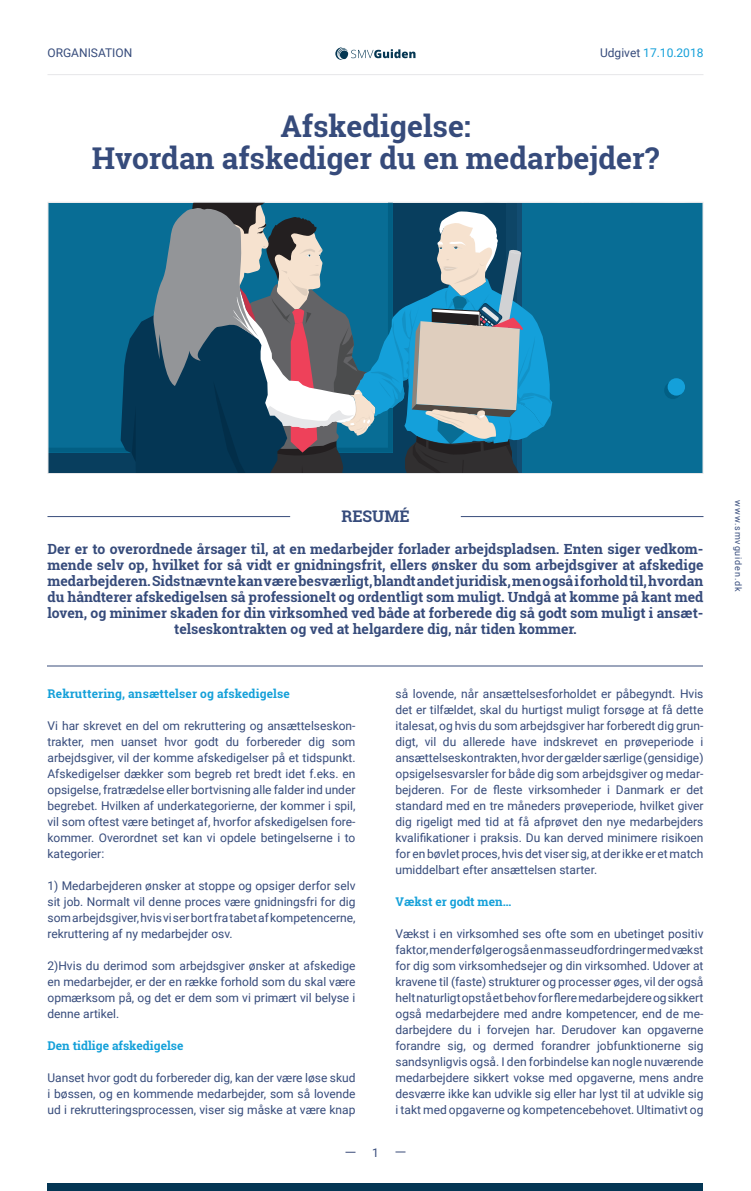
<style>
.page{position:relative;width:751px;height:1191px;background:#fff}
.page>*{position:absolute;margin:0;border:0;box-sizing:border-box;transform-origin:0 0}
.t1{font:700 30px/32px "Roboto Slab";color:#364b7b;text-align:center}
.t2{font:700 16px "Roboto Slab";color:#364b7b}
.t3{font:700 14px/16px "Roboto Slab";color:#364b7b;text-align:center}
.t4{font:12px/16px "Roboto";color:#364b7b;text-align:justify}
.t5{font:700 12px "Roboto Slab";letter-spacing:.005em;color:#14a0d9}
.t6{font:12px "Roboto";color:#14a0d9}
.t7{font:9px "Roboto";letter-spacing:.1em;color:#364b7b}
.s1{color:#364b7b}
</style>
<div class="page">
<div style="left:48px;top:1183px;width:656px;height:8px;background:#043654"></div>
<svg style="left:336px;top:47px;width:80px;height:13px"></svg>
<hr style="left:48px;top:74px;width:656px;height:1px;background:#e6e7e9">
<div style="left:48px;top:453px;width:345px;height:21px;background:#083e5e"></div>
<div style="left:522px;top:203px;width:181px;height:271px;background:#086d95"></div>
<div style="left:664px;top:382px;width:18px;height:17px;background:#025f84;border-radius:50%"></div>
<div style="left:668px;top:378px;width:17px;height:18px;background:#14a0da;border-radius:50%"></div>
<div style="left:50px;top:204px;width:71px;height:249px;background:#086d95"></div>
<svg style="left:121px;top:204px;width:431px;height:268px;background:#4d778c"></svg>
<div style="left:48px;top:202px;width:656px;height:272px;border:1px solid #e6e7e9"></div>
<hr style="left:48px;top:516px;width:242px;height:1px;background:#384d7b">
<hr style="left:461px;top:516px;width:243px;height:1px;background:#384d7b">
<hr style="left:47px;top:666px;width:656px;height:1px;background:#384d7b">
<p class="t4" style="left:48px;top:44px;width:86px">ORGANISATION</p>
<p class="t6" style="left:600px;top:44px;width:105px"><span class="s1">Udgivet</span> 17.10.2018</p>
<h1 class="t1" style="left:92px;top:110px;width:569px">Afskedigelse:<br>Hvordan afskediger du en medarbejder?</h1>
<h2 class="t2" style="left:341px;top:505px;width:70px">RESUMÉ</h2>
<p class="t3" style="left:48px;top:541px;width:658px">Der er to overordnede årsager til, at en medarbejder forlader arbejdspladsen. Enten siger vedkom&shy;mende selv op, hvilket for så vidt er gnidningsfrit, ellers ønsker du som arbejdsgiver at afskedige medarbejderen. Sidstnævnte kan være besværligt, blandt andet juridisk, men også i forhold til, hvordan du håndterer afskedigelsen så professionelt og ordentligt som muligt. Undgå at komme på kant med loven, og minimer skaden for din virksomhed ved både at forberede dig så godt som muligt i ansæt&shy;telseskontrakten og ved at helgardere dig, når tiden kommer.</p>
<p class="t5" style="left:48px;top:685px;width:244px">Rekruttering, ansættelser og afskedigelse</p>
<p class="t4" style="left:48px;top:717px;width:310px">Vi har skrevet en del om rekruttering og ansættelseskon&shy;trakter, men uanset hvor godt du forbereder dig som arbejdsgiver, vil der komme afskedigelser på et tidspunkt.<br>Afskedigelser dækker som begreb ret bredt idet f.eks. en opsigelse, fratrædelse eller bortvisning alle falder ind under begrebet. Hvilken af underkategorierne, der kommer i spil, vil som oftest være betinget af, hvorfor afskedigelsen fore&shy;kommer. Overordnet set kan vi opdele betingelserne i to kategorier:</p>
<p class="t4" style="left:48px;top:877px;width:310px">1) Medarbejderen ønsker at stoppe og opsiger derfor selv sit job. Normalt vil denne proces være gnidningsfri for dig som arbejdsgiver, hvis vi ser bort fra tabet af kompetencerne, rekruttering af ny medarbejder osv.</p>
<p class="t4" style="left:48px;top:957px;width:310px">2)Hvis du derimod som arbejdsgiver ønsker at afskedige en medarbejder, er der en række forhold som du skal være opmærksom på, og det er dem som vi primært vil belyse i denne artikel.</p>
<p class="t5" style="left:48px;top:1037px;width:137px">Den tidlige afskedigelse</p>
<p class="t4" style="left:48px;top:1069px;width:310px">Uanset hvor godt du forbereder dig, kan der være løse skud i bøssen, og en kommende medarbejder, som så lovende ud i rekrutteringsprocessen, viser sig måske at være knap</p>
<p class="t4" style="left:372px;top:1144px;width:8px">1</p>
<p class="t4" style="left:396px;top:685px;width:310px">så lovende, når ansættelsesforholdet er påbegyndt. Hvis det er tilfældet, skal du hurtigst muligt forsøge at få dette italesat, og hvis du som arbejdsgiver har forberedt dig grun&shy;digt, vil du allerede have indskrevet en prøveperiode i ansættelseskontrakten, hvor der gælder særlige (gensidige) opsigelsesvarsler for både dig som arbejdsgiver og medar&shy;bejderen. For de fleste virksomheder i Danmark er det standard med en tre måneders prøveperiode, hvilket giver dig rigeligt med tid at få afprøvet den nye medarbejders kvalifikationer i praksis. Du kan derved minimere risikoen for en bøvlet proces, hvis det viser sig, at der ikke er et match umiddelbart efter ansættelsen starter.</p>
<p class="t5" style="left:396px;top:893px;width:117px">Vækst er godt men…</p>
<p class="t4" style="left:396px;top:925px;width:310px">Vækst i en virksomhed ses ofte som en ubetinget positiv faktor, men der følger også en masse udfordringer med vækst for dig som virksomhedsejer og din virksomhed. Udover at kravene til (faste) strukturer og processer øges, vil der også helt naturligt opstå et behov for flere medarbejdere og sikkert også medarbejdere med andre kompetencer, end de me&shy;darbejdere du i forvejen har. Derudover kan opgaverne forandre sig, og dermed forandrer jobfunktionerne sig sandsynligvis også. I den forbindelse kan nogle nuværende medarbejdere sikkert vokse med opgaverne, mens andre desværre ikke kan udvikle sig eller har lyst til at udvikle sig i takt med opgaverne og kompetencebehovet. Ultimativt og</p>
<p class="t7" style="left:745px;top:500px;width:93px;rotate:90deg">www.smvguiden.dk</p>
</div>
